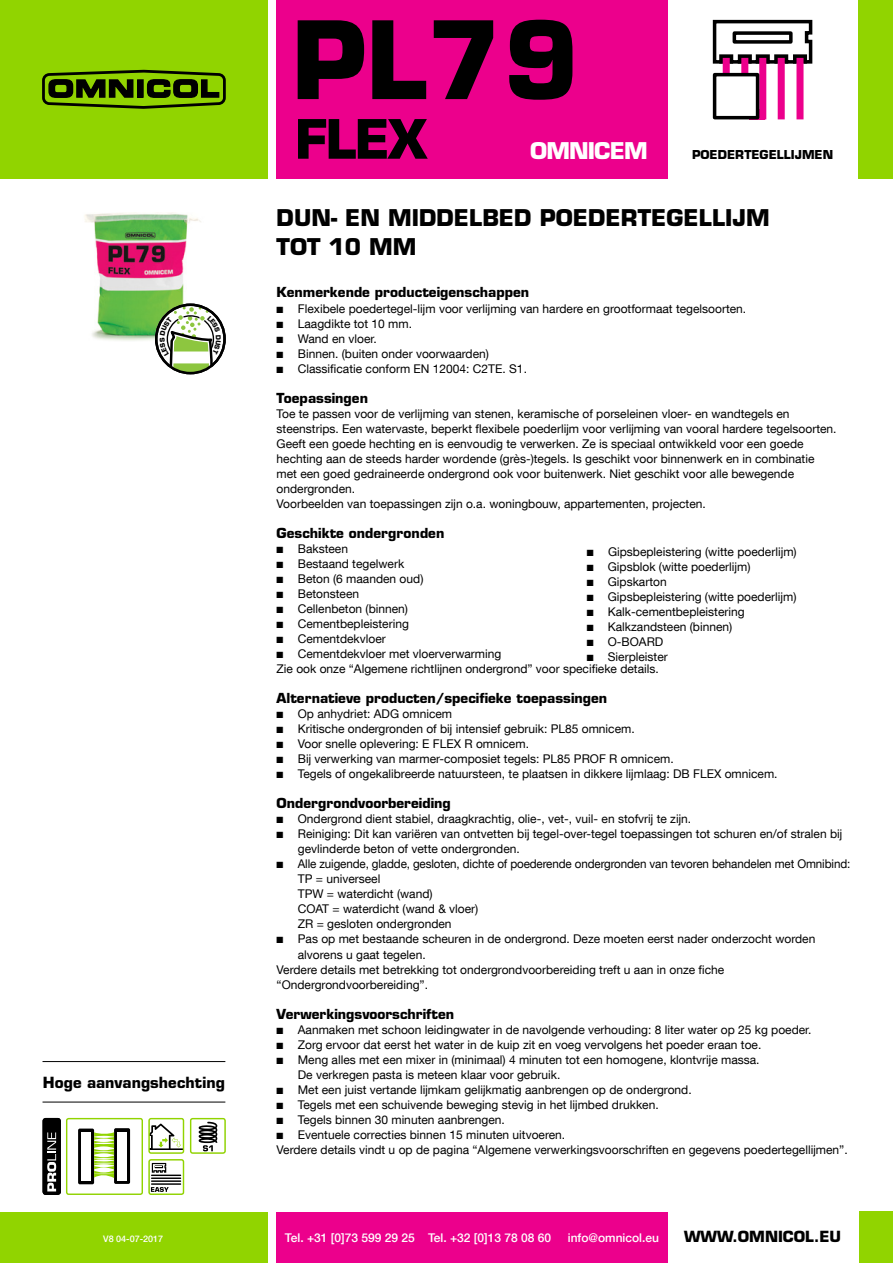
<style>
.page{position:relative;width:893px;height:1263px;background:#fff}
.page>*{position:absolute;margin:0;border:0;box-sizing:border-box;transform-origin:0 0}
.t1{font:700 105px "Eurostile LT Std";color:#000}
.t2{font:700 52.95px "Eurostile LT Std";color:#000}
.t3{font:700 22.5px/28.5px "Eurostile LT Std";color:#000}
.t4{font:700 22.5px "Eurostile LT Std";letter-spacing:-.04em;color:#fff}
.t5{font:700 15px "Eurostile LT Std";color:#000}
.t6{font:700 13.5px "Eurostile LT Std";color:#000}
.t7{font:12px/15px "Helvetica Neue LT Com";color:#000}
.t8{font:500 12px "Helvetica Neue LT Com";color:#fff}
.t9{font:700 12px "Eurostile LT Std";color:#000}
.t10{font:500 9px "Helvetica Neue LT Com";color:#fff}
</style>
<div class="page">
<div style="left:0;top:1212px;width:268px;height:51px;background:#91d400"></div>
<div style="left:859px;top:1212px;width:34px;height:51px;background:#91d400"></div>
<div style="left:858px;top:0;width:35px;height:179px;background:#91d400"></div>
<div style="left:0;top:0;width:268px;height:179px;background:#91d400"></div>
<div style="left:42px;top:73px;width:184px;height:32px;border:3px solid #000;border-radius:6px"></div>
<svg style="left:48px;top:79px;width:86px;height:19px"></svg>
<div style="left:138px;top:80px;width:5px;height:17px;background:#000"></div>
<div style="left:137px;top:79px;width:7px;height:19px;border:1px solid #000"></div>
<svg style="left:146px;top:79px;width:74px;height:19px"></svg>
<div style="left:276px;top:1212px;width:392px;height:51px;background:#ec008c"></div>
<div style="left:149px;top:1119px;width:34px;height:34px;background:linear-gradient(to right,#000,#000);border-radius:2px"></div>
<hr style="left:149px;top:1150px;width:34px;height:3px;background:#fff">
<svg style="left:150px;top:1120px;width:32px;height:28px"></svg>
<div style="left:148px;top:1118px;width:36px;height:36px;border:1px solid #91d400;border-radius:2px"></div>
<svg style="left:150px;top:1162px;width:32px;height:30px"></svg>
<div style="left:148px;top:1159px;width:36px;height:36px;border:1px solid #91d400;border-radius:2px"></div>
<svg style="left:198px;top:1121px;width:20px;height:31px"></svg>
<div style="left:190px;top:1118px;width:36px;height:36px;border:1px solid #91d400;border-radius:2px"></div>
<svg style="left:78px;top:1128px;width:53px;height:57px"></svg>
<div style="left:66px;top:1118px;width:77px;height:77px;border:1px solid #91d400;border-radius:2px"></div>
<div style="left:276px;top:0;width:392px;height:179px;background:#ec008c"></div>
<svg style="left:713px;top:20px;width:99px;height:45px"></svg>
<div style="left:733px;top:31px;width:60px;height:13px;border:4px solid #000"></div>
<div style="left:723px;top:58px;width:7px;height:60px;background:#ec008c"></div>
<div style="left:741px;top:58px;width:7px;height:60px;background:#ec008c"></div>
<div style="left:759px;top:58px;width:7px;height:61px;background:#ec008c"></div>
<div style="left:778px;top:58px;width:7px;height:61px;background:#ec008c"></div>
<div style="left:796px;top:58px;width:7px;height:61px;background:#ec008c"></div>
<div style="left:715px;top:75px;width:43px;height:43px;background:#fff"></div>
<div style="left:713px;top:73px;width:46px;height:46px;border:4px solid #000"></div>
<hr style="left:43px;top:1061px;width:182px;height:1px;background:#000">
<hr style="left:43px;top:1102px;width:182px;height:1px;background:#000">
<img style="left:84px;top:213px;width:117px;height:128px">
<svg style="left:43px;top:1118px;width:18px;height:77px"></svg>
<svg style="left:155px;top:303px;width:71px;height:71px"></svg>
<h1 class="t1" style="left:292px;top:-4px;width:289px">PL79</h1>
<p class="t5" style="left:43px;top:1073px;width:183px">Hoge aanvangshechting</p>
<h2 class="t2" style="left:295px;top:106px;width:133px">FLEX</h2>
<h3 class="t4" style="left:530px;top:136px;width:119px">OMNICEM</h3>
<p class="t9" style="left:692px;top:147px;width:143px">POEDERTEGELLIJMEN</p>
<h3 class="t3" style="left:277px;top:204px;width:494px">DUN- EN MIDDELBED POEDERTEGELLIJM<br>TOT 10 MM</h3>
<p class="t6" style="left:277px;top:283px;width:254px">Kenmerkende producteigenschappen</p>
<p class="t7" style="left:277px;top:301px;width:471px">■ Flexibele poedertegel-lijm voor verlijming van hardere en grootformaat tegelsoorten.</p>
<p class="t7" style="left:277px;top:316px;width:137px">■ Laagdikte tot 10 mm.</p>
<p class="t7" style="left:277px;top:331px;width:102px">■ Wand en vloer.</p>
<p class="t7" style="left:277px;top:346px;width:214px">■ Binnen. (buiten onder voorwaarden)</p>
<p class="t7" style="left:277px;top:361px;width:252px">■ Classificatie conform EN 12004: C2TE. S1.</p>
<p class="t6" style="left:277px;top:390px;width:93px">Toepassingen</p>
<p class="t7" style="left:277px;top:406px;width:561px">Toe te passen voor de verlijming van stenen, keramische of porseleinen vloer- en wandtegels en steenstrips. Een watervaste, beperkt flexibele poederlijm voor verlijming van vooral hardere tegelsoorten.<br>Geeft een goede hechting en is eenvoudig te verwerken. Ze is speciaal ontwikkeld voor een goede hechting aan de steeds harder wordende (grès-)tegels. Is geschikt voor binnenwerk en in combinatie met een goed gedraineerde ondergrond ook voor buitenwerk. Niet geschikt voor alle bewegende ondergronden.<br>Voorbeelden van toepassingen zijn o.a. woningbouw, appartementen, projecten.</p>
<p class="t6" style="left:277px;top:525px;width:169px">Geschikte ondergronden</p>
<p class="t7" style="left:277px;top:541px;width:73px">■ Baksteen</p>
<p class="t7" style="left:277px;top:556px;width:129px">■ Bestaand tegelwerk</p>
<p class="t7" style="left:277px;top:571px;width:148px">■ Beton (6 maanden oud)</p>
<p class="t7" style="left:277px;top:586px;width:84px">■ Betonsteen</p>
<p class="t7" style="left:277px;top:601px;width:133px">■ Cellenbeton (binnen)</p>
<p class="t7" style="left:277px;top:616px;width:134px">■ Cementbepleistering</p>
<p class="t7" style="left:277px;top:631px;width:111px">■ Cementdekvloer</p>
<p class="t7" style="left:277px;top:646px;width:384px">■ Cementdekvloer met vloerverwarming<br>Zie ook onze “Algemene richtlijnen ondergrond” voor specifieke details.</p>
<p class="t6" style="left:277px;top:690px;width:332px">Alternatieve producten/specifieke toepassingen</p>
<p class="t7" style="left:277px;top:706px;width:177px">■ Op anhydriet: ADG omnicem</p>
<p class="t7" style="left:277px;top:721px;width:360px">■ Kritische ondergronden of bij intensief gebruik: PL85 omnicem.</p>
<p class="t7" style="left:277px;top:736px;width:254px">■ Voor snelle oplevering: E FLEX R omnicem.</p>
<p class="t7" style="left:277px;top:751px;width:399px">■ Bij verwerking van marmer-composiet tegels: PL85 PROF R omnicem.</p>
<p class="t7" style="left:277px;top:766px;width:502px">■ Tegels of ongekalibreerde natuursteen, te plaatsen in dikkere lijmlaag: DB FLEX omnicem.</p>
<p class="t6" style="left:277px;top:795px;width:176px">Ondergrondvoorbereiding</p>
<p class="t7" style="left:277px;top:811px;width:416px">■ Ondergrond dient stabiel, draagkrachtig, olie-, vet-, vuil- en stofvrij te zijn.</p>
<p class="t7" style="left:298px;top:826px;width:546px;text-indent:-21px">■ Reiniging: Dit kan variëren van ontvetten bij tegel-over-tegel toepassingen tot schuren en/of stralen bij gevlinderde beton of vette ondergronden.</p>
<p class="t7" style="left:298px;top:856px;width:554px;text-indent:-21px">■ Alle zuigende, gladde, gesloten, dichte of poederende ondergronden van tevoren behandelen met Omnibind:<br>TP = universeel<br>TPW = waterdicht (wand)<br>COAT = waterdicht (wand &amp; vloer)<br>ZR = gesloten ondergronden</p>
<p class="t7" style="left:277px;top:931px;width:540px">■ Pas op met bestaande scheuren in de ondergrond. Deze moeten eerst nader onderzocht worden</p>
<p class="t7" style="left:298px;top:946px;width:129px">alvorens u gaat tegelen.</p>
<p class="t7" style="left:277px;top:961px;width:449px">Verdere details met betrekking tot ondergrondvoorbereiding treft u aan in onze fiche</p>
<p class="t7" style="left:277px;top:976px;width:153px">“Ondergrondvoorbereiding”.</p>
<p class="t6" style="left:277px;top:1005px;width:179px">Verwerkingsvoorschriften</p>
<p class="t7" style="left:277px;top:1021px;width:536px">■ Aanmaken met schoon leidingwater in de navolgende verhouding: 8 liter water op 25 kg poeder.</p>
<p class="t7" style="left:277px;top:1036px;width:486px">■ Zorg ervoor dat eerst het water in de kuip zit en voeg vervolgens het poeder eraan toe.</p>
<p class="t7" style="left:298px;top:1051px;width:463px;text-indent:-21px">■ Meng alles met een mixer in (minimaal) 4 minuten tot een homogene, klontvrije massa.<br>De verkregen pasta is meteen klaar voor gebruik.</p>
<p class="t7" style="left:277px;top:1081px;width:417px">■ Met een juist vertande lijmkam gelijkmatig aanbrengen op de ondergrond.</p>
<p class="t7" style="left:277px;top:1096px;width:384px">■ Tegels met een schuivende beweging stevig in het lijmbed drukken.</p>
<p class="t7" style="left:277px;top:1111px;width:230px">■ Tegels binnen 30 minuten aanbrengen.</p>
<p class="t7" style="left:277px;top:1127px;width:573px">■ Eventuele correcties binnen 15 minuten uitvoeren.<br>Verdere details vindt u op de pagina “Algemene verwerkingsvoorschriften en gegevens poedertegellijmen”.</p>
<p class="t7" style="left:587px;top:544px;width:211px">■ Gipsbepleistering (witte poederlijm)</p>
<p class="t7" style="left:587px;top:559px;width:165px">■ Gipsblok (witte poederlijm)</p>
<p class="t7" style="left:587px;top:574px;width:81px">■ Gipskarton</p>
<p class="t7" style="left:587px;top:589px;width:211px">■ Gipsbepleistering (witte poederlijm)</p>
<p class="t7" style="left:587px;top:604px;width:159px">■ Kalk-cementbepleistering</p>
<p class="t7" style="left:587px;top:619px;width:147px">■ Kalkzandsteen (binnen)</p>
<p class="t7" style="left:587px;top:634px;width:78px">■ O-BOARD</p>
<p class="t7" style="left:587px;top:649px;width:82px">■ Sierpleister</p>
<p class="t10" style="left:103px;top:1233px;width:62px">V8 04-07-2017</p>
<p class="t8" style="left:285px;top:1230px;width:268px">Tel. +31 [0]73 599 29 25 Tel. +32 [0]13 78 08 60</p>
<p class="t8" style="left:568px;top:1230px;width:93px">info@omnicol.eu</p>
<p class="t5" style="left:684px;top:1227px;width:159px">WWW.OMNICOL.EU</p>
</div>
